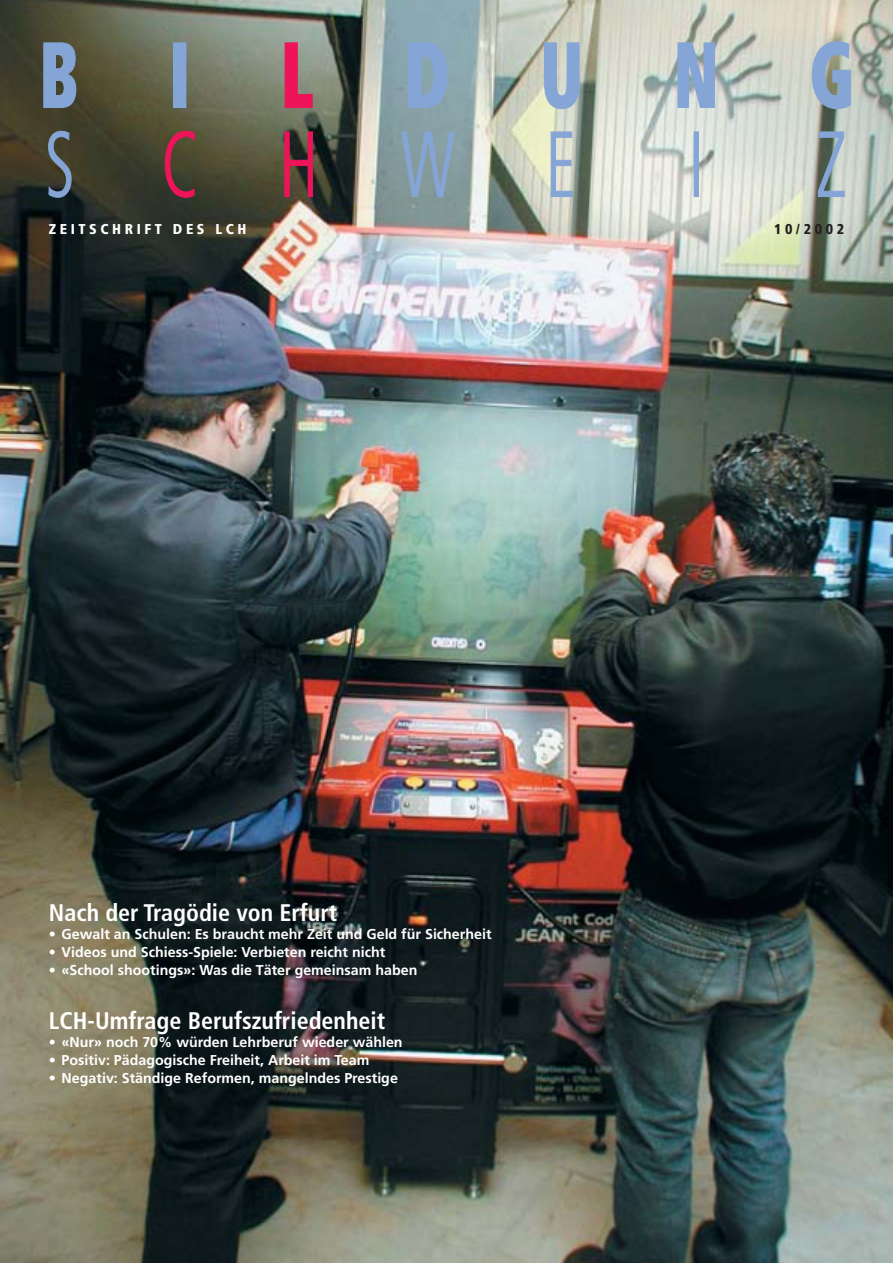
<style>
.page{position:relative;width:893px;height:1263px;background:#fff}
.page>*{position:absolute;margin:0;border:0;box-sizing:border-box;transform-origin:0 0}
.t1{font:700 condensed 24px "Frutiger";color:#fff}
.t2{font:700 14.25px "Frutiger";color:#fff}
.t3{font:900 condensed 14.25px "Frutiger";letter-spacing:.25em;color:#fff}
.t4{font:900 condensed 14.25px "Frutiger";letter-spacing:.25em;color:#231f20}
</style>
<div class="page">
<img style="left:0;top:0;width:893px;height:1263px">
<svg style="left:165px;top:131px;width:30px;height:67px;background:#74363a"></svg>
<svg style="left:285px;top:43px;width:27px;height:65px;background:#c54b6d"></svg>
<svg style="left:284px;top:132px;width:29px;height:65px;background:#862b41"></svg>
<svg style="left:43px;top:43px;width:33px;height:65px;background:#7b95bb"></svg>
<svg style="left:48px;top:131px;width:23px;height:67px;background:#58626a"></svg>
<div style="left:174px;top:43px;width:12px;height:65px;background:#85a5d6"></div>
<svg style="left:408px;top:43px;width:39px;height:65px;background:#86a5cb"></svg>
<svg style="left:401px;top:132px;width:53px;height:65px;background:#859eb2"></svg>
<svg style="left:544px;top:43px;width:35px;height:66px;background:#9ab3d1"></svg>
<svg style="left:551px;top:132px;width:22px;height:65px"></svg>
<svg style="left:678px;top:43px;width:37px;height:65px;background:#90acd2"></svg>
<hr style="left:694px;top:132px;width:4px;height:65px;background:#85a5d6">
<div style="left:694px;top:132px;width:5px;height:65px;border:1px solid #85a5d6"></div>
<svg style="left:812px;top:41px;width:39px;height:68px;background:#93a9c3"></svg>
<svg style="left:818px;top:132px;width:27px;height:65px;background:#899ba5"></svg>
<p class="t3" style="left:49px;top:223px;width:199px">ZEITSCHRIFT DES LCH</p>
<p class="t4" style="left:774px;top:223px;width:72px">10/2002</p>
<h1 class="t1" style="left:49px;top:903px;width:290px">Nach der Tragödie von Erfurt</h1>
<p class="t2" style="left:49px;top:928px;width:444px">• Gewalt an Schulen: Es braucht mehr Zeit und Geld für Sicherheit</p>
<p class="t2" style="left:49px;top:946px;width:338px">• Videos und Schiess-Spiele: Verbieten reicht nicht</p>
<p class="t2" style="left:49px;top:964px;width:370px">• «School shootings»: Was die Täter gemeinsam haben</p>
<h1 class="t1" style="left:49px;top:1011px;width:338px">LCH-Umfrage Berufszufriedenheit</h1>
<p class="t2" style="left:49px;top:1036px;width:355px">• «Nur» noch 70% würden Lehrberuf wieder wählen</p>
<p class="t2" style="left:49px;top:1054px;width:322px">• Positiv: Pädagogische Freiheit, Arbeit im Team</p>
<p class="t2" style="left:49px;top:1072px;width:350px">• Negativ: Ständige Reformen, mangelndes Prestige</p>
</div>
